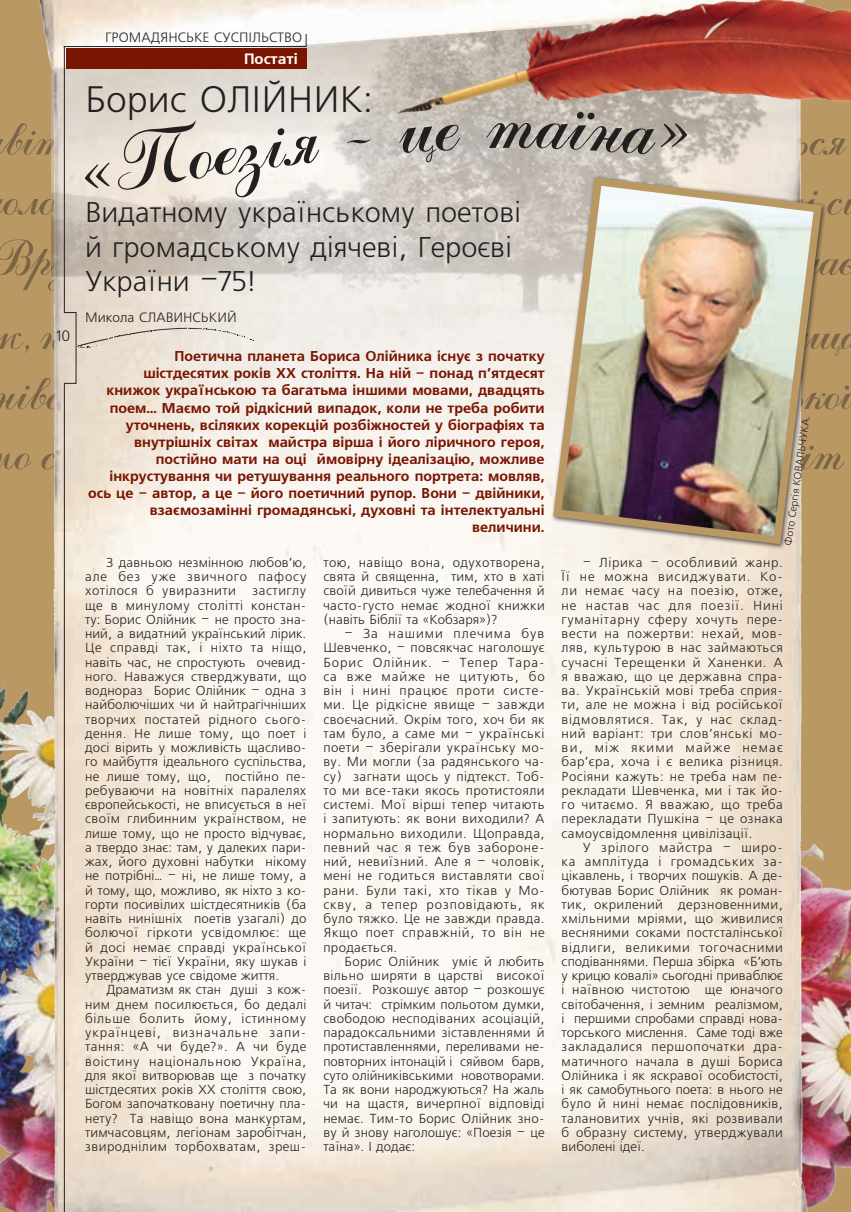
<style>
.page{position:relative;width:851px;height:1212px;background:#fff}
.page>*{position:absolute;margin:0;border:0;box-sizing:border-box;transform-origin:0 0}
.t1{font:36.75px "Free Set C";color:#231f20}
.t2{font:28.5px/34.2px "Free Set C";color:#231f20}
.rubrica_left{font:700 15px "Free Set C";color:#fff}
.foto{font:15px "Free Set C";color:#231f20}
.vrez{font:700 14.25px/17.1px "Free Set C";color:#791500;text-align:right}
.rubrica_right{font:13.5px "Free Set C";color:#231f20}
.author{font:13.5px "Free Set C";color:#231f20}
.text_freeset{font:13.05px/14.2px "Free Set C";letter-spacing:.025em;color:#231f20;text-align:justify}
.foto-2{font:10.5px "Free Set C";color:#231f20}
</style>
<div class="page">
<img style="left:822px;top:680px;width:28px;height:532px">
<svg style="left:827px;top:434px;width:23px;height:51px"></svg>
<svg style="left:827px;top:378px;width:23px;height:47px"></svg>
<img style="left:37px;top:0;width:785px;height:1212px">
<img style="left:51px;top:0;width:498px;height:519px">
<img style="left:549px;top:356px;width:276px;height:192px">
<img style="left:395px;top:0;width:455px;height:356px">
<svg style="left:349px;top:112px;width:338px;height:85px;background:#b9b3ab"></svg>
<svg style="left:0;top:34px;width:349px;height:1178px"></svg>
<p class="rubrica_right" style="left:105px;top:31px;width:198px">ГРОМАДЯНСЬКЕ СУСПІЛЬСТВО</p>
<p class="rubrica_left" style="left:244px;top:51px;width:55px">Постаті</p>
<p class="t1" style="left:85px;top:80px;width:290px">Борис ОЛІЙНИК:</p>
<p class="foto" style="left:56px;top:327px;width:16px">10</p>
<p class="t2" style="left:85px;top:197px;width:437px">Видатному українському поетові</p>
<p class="t2" style="left:85px;top:231px;width:428px">й громадському діячеві, Героєві<br>України –75!</p>
<p class="author" style="left:85px;top:310px;width:153px">Микола СЛАВИНСЬКИЙ</p>
<p class="vrez" style="left:88px;top:348px;width:458px">Поетична планета Бориса Олійника існує з початку шістдесятих років ХХ століття. На ній – понад п’ятдесят книжок українською та багатьма іншими мовами, двадцять поем… Маємо той рідкісний випадок, коли не треба робити уточнень, всіляких корекцій розбіжностей у біографіях та внутрішніх світах майстра вірша і його ліричного героя, постійно мати на оці ймовірну ідеалізацію, можливе інкрустування чи ретушування реального портрета: мовляв, ось це – автор, а це – його поетичний рупор. Вони – двійники, взаємозамінні громадянські, духовні та інтелектуальні величини.</p>
<p class="text_freeset" style="left:85px;top:556px;width:223px;text-indent:21px">З давньою незмінною любов’ю, але без уже звичного пафосу хотілося б увиразнити</p>
<p class="text_freeset" style="left:85px;top:584px;width:223px;text-indent:167px">застиглу ще в минулому столітті констан&shy;ту: Борис Олійник – не просто зна&shy;ний, а видатний український лірик.<br>Це справді так, і ніхто та ніщо, навіть час, не спростують очевид&shy;ного. Наважуся стверджувати, що воднораз Борис Олійник – одна з найболючіших чи й найтрагічніших творчих постатей рідного сього&shy;дення. Не лише тому, що поет і досі вірить у можливість щасливо&shy;го майбуття ідеального суспільства, не лише тому, що, постійно пе&shy;ребуваючи на новітніх паралелях європейськості, не вписується в неї своїм глибинним українством, не лише тому, що не просто відчуває, а твердо знає: там, у далеких пари&shy;жах, його духовні набутки нікому не потрібні… – ні, не лише тому, а й тому, що, можливо, як ніхто з ко&shy;горти посивілих шістдесятників (ба навіть нинішніх поетів узагалі) до болючої гіркоти усвідомлює: ще й досі немає справді української України – тієї України, яку шукав і утверджував усе свідоме життя.</p>
<p class="text_freeset" style="left:85px;top:983px;width:223px;text-indent:21px">Драматизм як стан душі з кож&shy;ним днем посилюється, бо дедалі більше болить йому, істинному українцеві, визначальне запи&shy;тання: «А чи буде?». А чи буде воістину національною Україна, для якої витворював ще з початку шістдесятих років ХХ століття свою, Богом започатковану поетичну пла&shy;нету? Та навіщо вона манкуртам, тимчасовцям, легіонам заробітчан, звироднілим торбохватам, зреш-</p>
<p class="text_freeset" style="left:323px;top:556px;width:223px">тою, навіщо вона, одухотворена, свята й священна, тим, хто в хаті своїй дивиться чуже телебачення й часто-густо немає жодної книжки (навіть Біблії та «Кобзаря»)?</p>
<p class="text_freeset" style="left:323px;top:627px;width:223px;text-indent:21px">– За нашими плечима був Шевченко, – повсякчас наголошує Борис Олійник. – Тепер Тара&shy;са вже майже не цитують, бо він і нині працює проти систе&shy;ми. Це рідкісне явище – завжди своєчасний. Окрім того, хоч би як там було, а саме ми – українські поети – зберігали українську мо&shy;ву. Ми могли (за радянського ча&shy;су) загнати щось у підтекст. Тоб&shy;то ми все-таки якось протистояли системі. Мої вірші тепер читають і запитують: як вони виходили? А нормально виходили. Щоправда, певний час я теж був забороне&shy;ний, невиїзний. Але я – чоловік, мені не годиться виставляти свої рани. Були такі, хто тікав у Мо&shy;скву, а тепер розповідають, як було тяжко. Це не завжди правда.<br>Якщо поет справжній, то він не продається.</p>
<p class="text_freeset" style="left:323px;top:955px;width:223px;text-indent:21px">Борис Олійник уміє й любить вільно ширяти в царстві високої поезії. Розкошує автор – розкошує й читач: стрімким польотом думки, свободою несподіваних асоціацій, парадоксальними зіставленнями й протиставленнями, переливами не&shy;повторних інтонацій і сяйвом барв, суто олійниківськими новотворами.<br>Та як вони народжуються? На жаль чи на щастя, вичерпної відповіді немає. Тим-то Борис Олійник зно&shy;ву й знову наголошує: «Поезія – це таїна». І додає:</p>
<p class="foto-2" style="left:782px;top:544px;width:132px;rotate:-82deg">Фото Сергія КОВАЛЬЧУКА.</p>
<p class="text_freeset" style="left:561px;top:556px;width:223px;text-indent:21px">– Лірика – особливий жанр.<br>Її не можна висиджувати. Ко&shy;ли немає часу на поезію, отже, не настав час для поезії. Нині гуманітарну сферу хочуть пере&shy;вести на пожертви: нехай, мов&shy;ляв, культурою в нас займаються сучасні Терещенки й Ханенки. А я вважаю, що це державна спра&shy;ва. Українській мові треба сприя&shy;ти, але не можна і від російської відмовлятися. Так, у нас склад&shy;ний варіант: три слов’янські мо&shy;ви, між якими майже немає бар’єра, хоча і є велика різниця.<br>Росіяни кажуть: не треба нам пе&shy;рекладати Шевченка, ми і так йо&shy;го читаємо. Я вважаю, що треба перекладати Пушкіна – це ознака самоусвідомлення цивілізації.</p>
<p class="text_freeset" style="left:561px;top:841px;width:223px;text-align:left;text-indent:21px">У зрілого майстра – широ&shy;ка амплітуда і громадських за&shy;цікавлень, і творчих пошуків. А де&shy;бютував Борис Олійник як роман&shy;тик, окрилений дерзновенними, хмільними мріями, що живилися весняними соками постсталінської відлиги, великими тогочасними сподіваннями. Перша збірка «Б’ють у крицю ковалі» сьогодні приваблює і наївною чистотою ще юначого світобачення, і земним реалізмом, і першими спробами справді нова&shy;торського мислення. Саме тоді вже закладалися першопочатки дра&shy;матичного начала в душі Бориса<br>Олійника і як яскравої особистості, і як самобутнього поета: в нього не було й нині немає послідовників, талановитих учнів, які розвивали б образну систему, утверджували виболені ідеї.</p>
</div>
